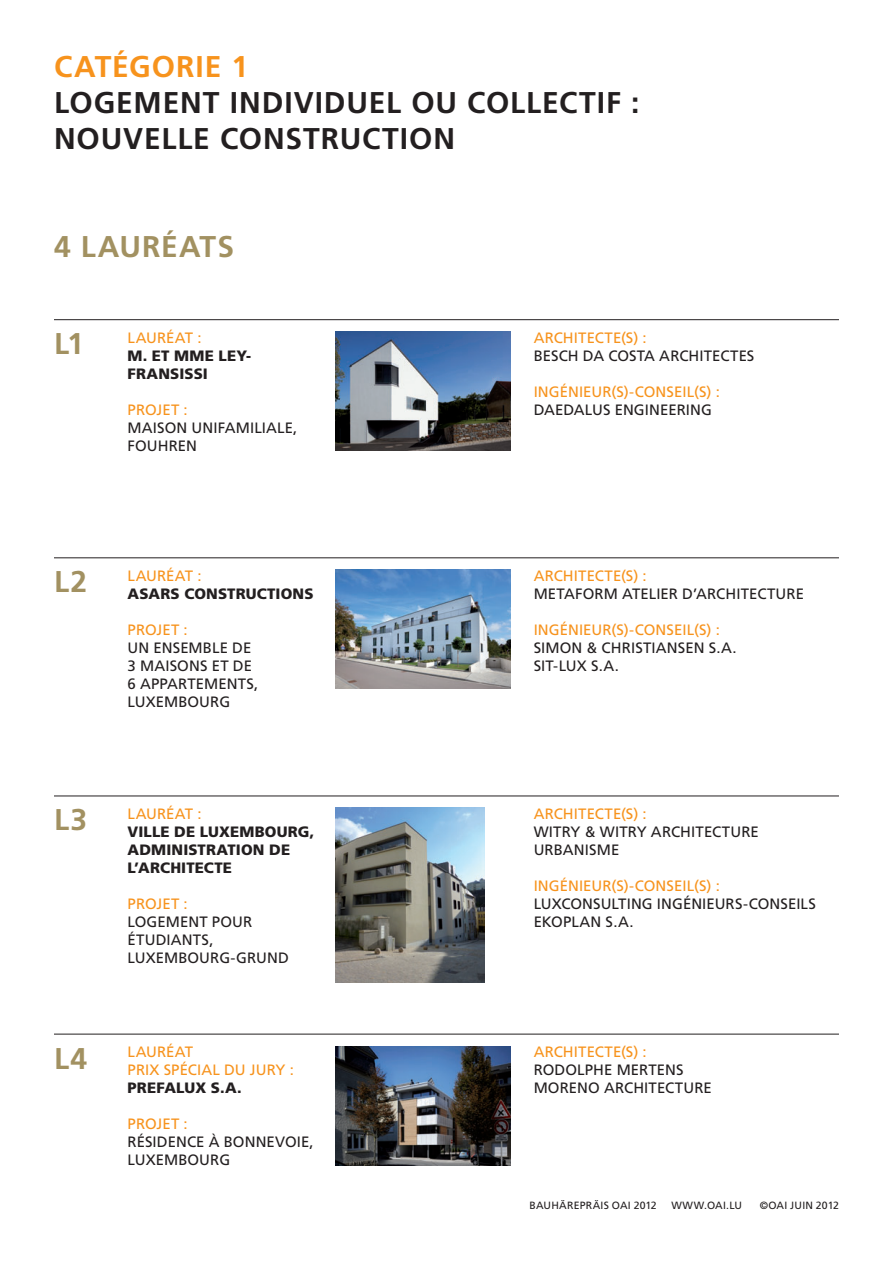
<style>
.page{position:relative;width:893px;height:1263px;background:#fff}
.page>*{position:absolute;margin:0;border:0;box-sizing:border-box;transform-origin:0 0}
.t1{font:700 30px/36px "Frutiger LT Std";letter-spacing:.03em;color:#231f20}
.t2{font:700 30px "Frutiger LT Std";letter-spacing:.035em;color:#a29161}
.t3{font:700 30px "Frutiger LT Std";letter-spacing:.03em;color:#f7931d}
.t4{font:15px/18px "Frutiger LT Std";letter-spacing:.005em;color:#231f20}
.t5{font:15px/18px "Frutiger LT Std";letter-spacing:.005em;color:#f7931d}
.t6{font:900 15px/18px "Frutiger LT Std";letter-spacing:.01em;color:#231f20}
.t7{font:10.5px "Frutiger LT Std";letter-spacing:.02em;color:#231f20}
</style>
<div class="page">
<hr style="left:54px;top:319px;width:785px;height:1px;background:#231f20">
<hr style="left:54px;top:558px;width:785px;height:1px;background:#231f20">
<hr style="left:54px;top:796px;width:785px;height:1px;background:#231f20">
<hr style="left:54px;top:1034px;width:785px;height:1px;background:#231f20">
<img style="left:336px;top:332px;width:174px;height:119px">
<img style="left:336px;top:570px;width:174px;height:119px">
<img style="left:336px;top:1046px;width:174px;height:119px">
<img style="left:336px;top:808px;width:149px;height:174px">
<h1 class="t3" style="left:54px;top:48px;width:196px">CATÉGORIE 1</h1>
<h1 class="t1" style="left:54px;top:84px;width:587px">LOGEMENT INDIVIDUEL OU COLLECTIF :<br>NOUVELLE CONSTRUCTION</h1>
<h1 class="t2" style="left:54px;top:228px;width:181px">4 LAURÉATS</h1>
<h1 class="t2" style="left:54px;top:326px;width:31px">L1</h1>
<p class="t5" style="left:128px;top:329px;width:76px">LAURÉAT :</p>
<p class="t6" style="left:128px;top:347px;width:125px">M. ET MME LEY-<br>FRANSISSI</p>
<p class="t5" style="left:128px;top:401px;width:62px">PROJET :</p>
<p class="t4" style="left:128px;top:419px;width:171px">MAISON UNIFAMILIALE,<br>FOUHREN</p>
<p class="t5" style="left:534px;top:329px;width:115px">ARCHITECTE(S) :</p>
<p class="t4" style="left:534px;top:347px;width:222px">BESCH DA COSTA ARCHITECTES</p>
<p class="t5" style="left:534px;top:383px;width:188px">INGÉNIEUR(S)-CONSEIL(S) :</p>
<p class="t4" style="left:534px;top:401px;width:180px">DAEDALUS ENGINEERING</p>
<h1 class="t2" style="left:54px;top:564px;width:35px">L2</h1>
<p class="t5" style="left:128px;top:567px;width:76px">LAURÉAT :</p>
<p class="t6" style="left:128px;top:585px;width:188px">ASARS CONSTRUCTIONS</p>
<p class="t5" style="left:128px;top:621px;width:62px">PROJET :</p>
<p class="t4" style="left:128px;top:639px;width:132px">UN ENSEMBLE DE<br>3 MAISONS ET DE<br>6 APPARTEMENTS,<br>LUXEMBOURG</p>
<p class="t5" style="left:534px;top:567px;width:115px">ARCHITECTE(S) :</p>
<p class="t4" style="left:534px;top:585px;width:272px">METAFORM ATELIER D’ARCHITECTURE</p>
<p class="t5" style="left:534px;top:621px;width:188px">INGÉNIEUR(S)-CONSEIL(S) :</p>
<p class="t4" style="left:534px;top:639px;width:204px">SIMON &amp; CHRISTIANSEN S.A.<br>SIT-LUX S.A.</p>
<h1 class="t2" style="left:54px;top:802px;width:35px">L3</h1>
<p class="t5" style="left:128px;top:805px;width:76px">LAURÉAT :</p>
<p class="t6" style="left:128px;top:823px;width:188px">VILLE DE LUXEMBOURG,<br>ADMINISTRATION DE<br>L’ARCHITECTE</p>
<p class="t5" style="left:128px;top:895px;width:62px">PROJET :</p>
<p class="t4" style="left:128px;top:913px;width:163px">LOGEMENT POUR<br>ÉTUDIANTS,<br>LUXEMBOURG-GRUND</p>
<p class="t5" style="left:534px;top:805px;width:115px">ARCHITECTE(S) :</p>
<p class="t4" style="left:534px;top:823px;width:227px">WITRY &amp; WITRY ARCHITECTURE<br>URBANISME</p>
<p class="t5" style="left:534px;top:877px;width:188px">INGÉNIEUR(S)-CONSEIL(S) :</p>
<p class="t4" style="left:534px;top:895px;width:284px">LUXCONSULTING INGÉNIEURS-CONSEILS<br>EKOPLAN S.A.</p>
<h1 class="t2" style="left:54px;top:1040px;width:35px">L4</h1>
<p class="t5" style="left:128px;top:1043px;width:168px">LAURÉAT<br>PRIX SPÉCIAL DU JURY :</p>
<p class="t6" style="left:128px;top:1079px;width:116px">PREFALUX S.A.</p>
<p class="t5" style="left:128px;top:1115px;width:62px">PROJET :</p>
<p class="t4" style="left:128px;top:1133px;width:188px">RÉSIDENCE À BONNEVOIE,<br>LUXEMBOURG</p>
<p class="t5" style="left:534px;top:1043px;width:115px">ARCHITECTE(S) :</p>
<p class="t4" style="left:534px;top:1061px;width:180px">RODOLPHE MERTENS<br>MORENO ARCHITECTURE</p>
<p class="t7" style="left:530px;top:1199px;width:129px">BAUHÄREPRÄIS OAI 2012</p>
<p class="t7" style="left:671px;top:1199px;width:72px">WWW.OAI.LU</p>
<p class="t7" style="left:760px;top:1199px;width:81px">©OAI JUIN 2012</p>
</div>
